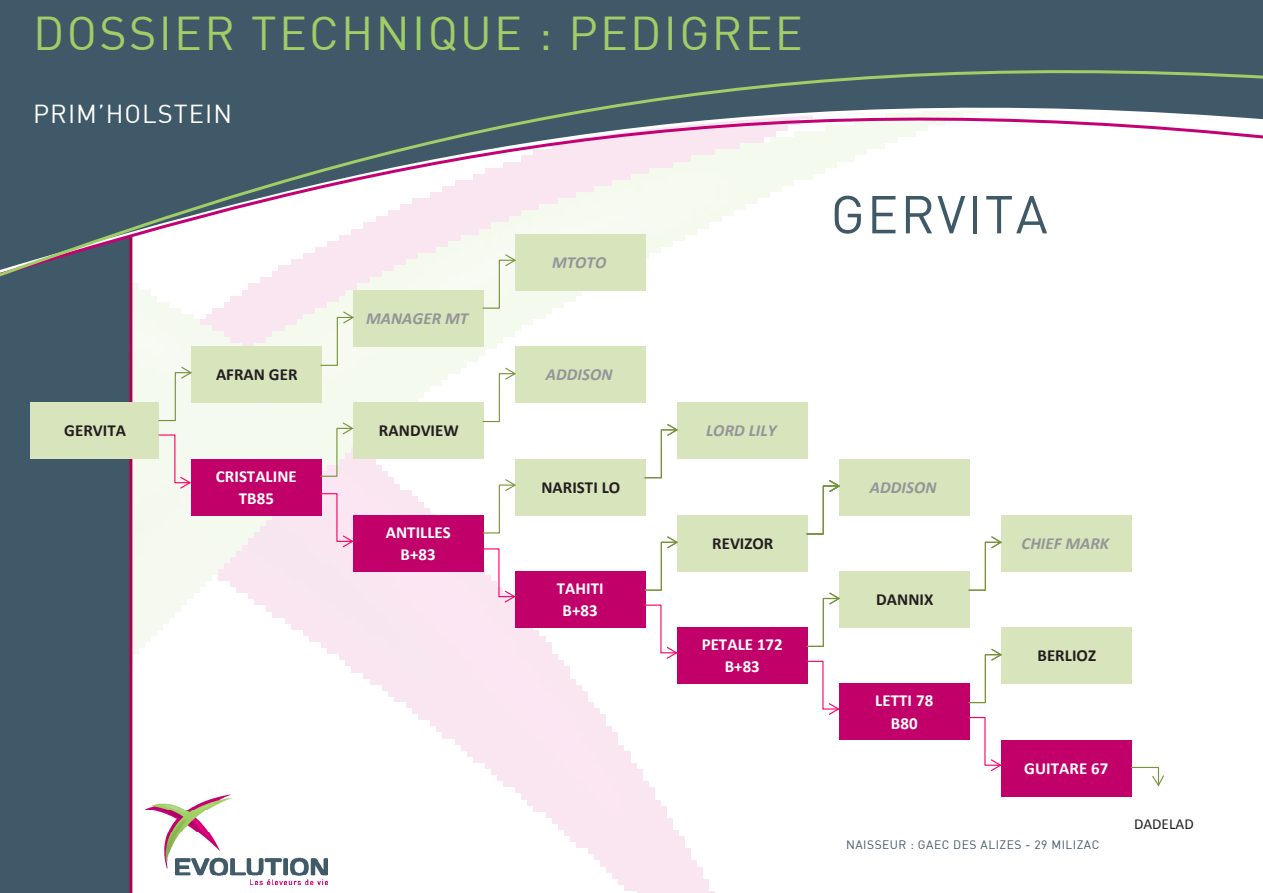
<style>
.page{position:relative;width:1263px;height:893px;background:#fff}
.page>*{position:absolute;margin:0;border:0;box-sizing:border-box;transform-origin:0 0}
.t1{font:52.5px "DIN";letter-spacing:.04em;color:#405968}
.t2{font:46.5px "DIN";letter-spacing:.05em;color:#9fce66}
.t3{font:25.5px "DIN";letter-spacing:.04em;color:#fff}
.t4{font:700 16.95px/22.2px "Calibri";letter-spacing:.005em;color:#fff;text-align:center}
.t5{font:700 16.95px "Calibri";color:#231f20}
.t6{font:italic 700 16.95px "Calibri";color:#939598}
.t7{font:15.3px "Calibri";color:#231f20}
.t8{font:12px "DIN";letter-spacing:.04em;color:#405968}
</style>
<div class="page">
<img style="left:132px;top:283px;width:940px;height:610px">
<div style="left:0;top:0;width:131px;height:893px;background:#405968"></div>
<hr style="left:129px;top:0;width:3px;height:893px;background:#b0014d">
<div style="left:129px;top:0;width:1134px;height:45px;background:#405968"></div>
<svg style="left:0;top:45px;width:1263px;height:238px"></svg>
<img style="left:144px;top:789px;width:184px;height:96px">
<div style="left:515px;top:234px;width:130px;height:56px;background:#d8e4bc"></div>
<div style="left:353px;top:290px;width:130px;height:57px;background:#d8e4bc"></div>
<div style="left:191px;top:346px;width:130px;height:57px;background:#d8e4bc"></div>
<div style="left:515px;top:346px;width:130px;height:57px;background:#d8e4bc"></div>
<div style="left:31px;top:403px;width:128px;height:56px;background:#d8e4bc"></div>
<div style="left:353px;top:403px;width:130px;height:56px;background:#d8e4bc"></div>
<div style="left:677px;top:403px;width:130px;height:56px;background:#d8e4bc"></div>
<div style="left:191px;top:459px;width:130px;height:56px;background:#c20069"></div>
<div style="left:515px;top:459px;width:130px;height:56px;background:#d8e4bc"></div>
<div style="left:839px;top:459px;width:130px;height:56px;background:#d8e4bc"></div>
<div style="left:353px;top:515px;width:130px;height:56px;background:#c20069"></div>
<div style="left:677px;top:515px;width:130px;height:56px;background:#d8e4bc"></div>
<div style="left:1001px;top:515px;width:130px;height:56px;background:#d8e4bc"></div>
<div style="left:515px;top:571px;width:130px;height:57px;background:#c20069"></div>
<div style="left:839px;top:571px;width:130px;height:57px;background:#d8e4bc"></div>
<div style="left:677px;top:627px;width:130px;height:57px;background:#c20069"></div>
<div style="left:1001px;top:627px;width:130px;height:57px;background:#d8e4bc"></div>
<div style="left:839px;top:684px;width:130px;height:56px;background:#c20069"></div>
<div style="left:1001px;top:740px;width:130px;height:56px;background:#c20069"></div>
<svg style="left:157px;top:434px;width:35px;height:56px"></svg>
<svg style="left:319px;top:493px;width:36px;height:55px;background:#f7c9e0"></svg>
<svg style="left:481px;top:548px;width:36px;height:55px"></svg>
<svg style="left:481px;top:478px;width:36px;height:56px"></svg>
<svg style="left:319px;top:421px;width:36px;height:56px"></svg>
<svg style="left:157px;top:366px;width:36px;height:56px"></svg>
<svg style="left:319px;top:311px;width:36px;height:55px"></svg>
<svg style="left:481px;top:253px;width:36px;height:56px"></svg>
<svg style="left:481px;top:367px;width:36px;height:56px"></svg>
<svg style="left:643px;top:604px;width:36px;height:56px"></svg>
<svg style="left:643px;top:535px;width:36px;height:56px"></svg>
<svg style="left:643px;top:423px;width:36px;height:56px"></svg>
<svg style="left:805px;top:660px;width:36px;height:56px"></svg>
<svg style="left:805px;top:592px;width:36px;height:55px"></svg>
<svg style="left:805px;top:479px;width:36px;height:56px"></svg>
<svg style="left:967px;top:535px;width:36px;height:56px"></svg>
<svg style="left:967px;top:716px;width:36px;height:56px"></svg>
<svg style="left:967px;top:648px;width:36px;height:56px"></svg>
<svg style="left:1130px;top:766px;width:34px;height:22px"></svg>
<p class="t2" style="left:33px;top:4px;width:771px">DOSSIER TECHNIQUE : PEDIGREE</p>
<p class="t3" style="left:33px;top:98px;width:200px">PRIM’HOLSTEIN</p>
<p class="t6" style="left:366px;top:308px;width:103px">MANAGER MT</p>
<p class="t6" style="left:552px;top:251px;width:56px">MTOTO</p>
<p class="t5" style="left:216px;top:364px;width:83px">AFRAN GER</p>
<p class="t6" style="left:546px;top:364px;width:68px">ADDISON</p>
<p class="t1" style="left:831px;top:182px;width:218px">GERVITA</p>
<p class="t5" style="left:64px;top:420px;width:63px">GERVITA</p>
<p class="t5" style="left:379px;top:420px;width:81px">RANDVIEW</p>
<p class="t6" style="left:706px;top:420px;width:72px">LORD LILY</p>
<p class="t4" style="left:216px;top:465px;width:82px">CRISTALINE<br>TB85</p>
<p class="t5" style="left:541px;top:476px;width:81px">NARISTI LO</p>
<p class="t6" style="left:870px;top:476px;width:68px">ADDISON</p>
<p class="t4" style="left:386px;top:521px;width:67px">ANTILLES<br>B+83</p>
<p class="t5" style="left:712px;top:532px;width:63px">REVIZOR</p>
<p class="t6" style="left:1021px;top:532px;width:89px">CHIEF MARK</p>
<p class="t4" style="left:557px;top:577px;width:48px">TAHITI<br>B+83</p>
<p class="t5" style="left:876px;top:589px;width:59px">DANNIX</p>
<p class="t4" style="left:702px;top:633px;width:83px">PETALE 172<br>B+83</p>
<p class="t5" style="left:1037px;top:645px;width:60px">BERLIOZ</p>
<p class="t4" style="left:875px;top:690px;width:59px">LETTI 78<br>B80</p>
<p class="t4" style="left:1024px;top:757px;width:86px">GUITARE 67</p>
<p class="t8" style="left:846px;top:837px;width:255px">NAISSEUR : GAEC DES ALIZES - 29 MILIZAC</p>
<p class="t7" style="left:1134px;top:815px;width:61px">DADELAD</p>
</div>
